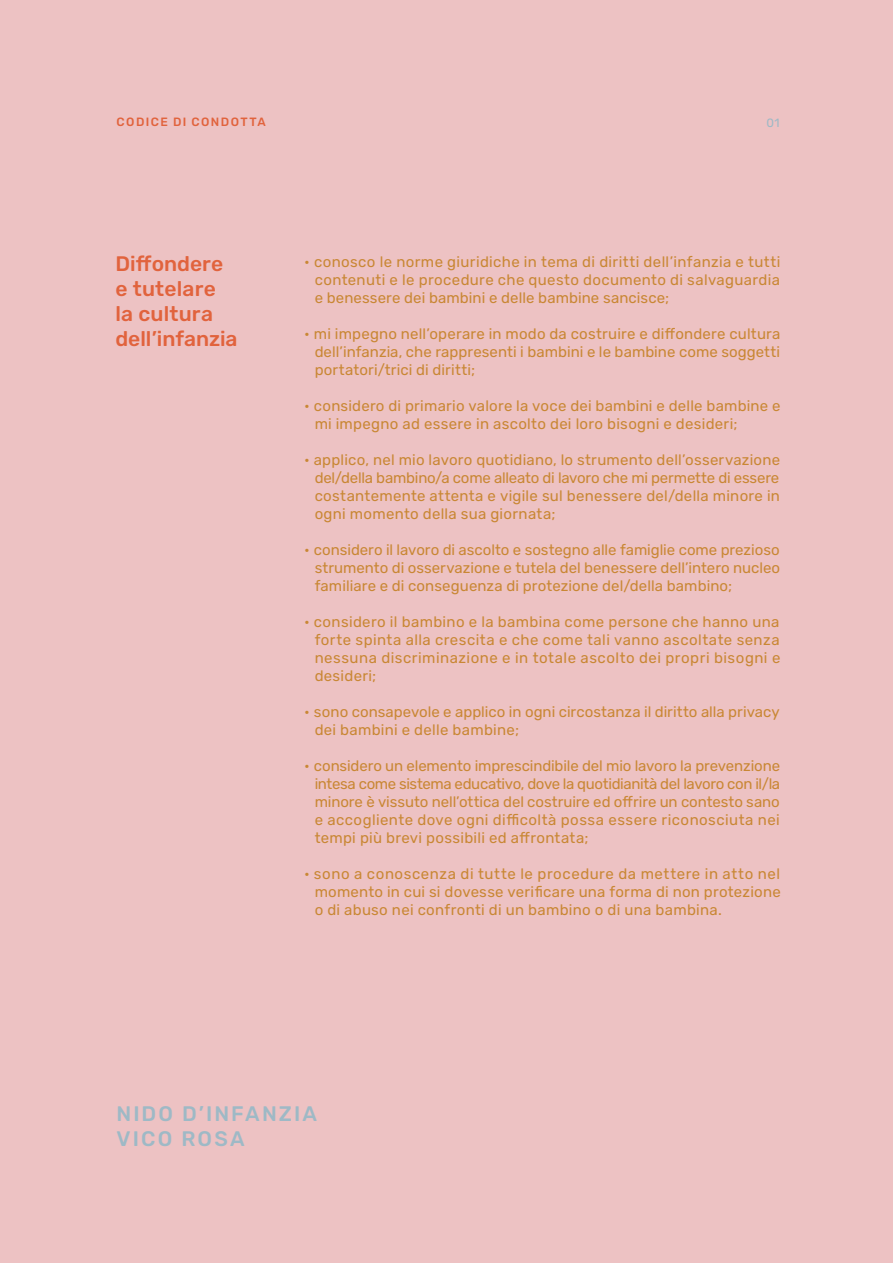
<style>
.page{position:relative;width:893px;height:1263px;background:#edc2c3}
.page>*{position:absolute;margin:0;border:0;box-sizing:border-box;transform-origin:0 0}
.t1{font:500 21px/25.2px "Rubik";letter-spacing:.005em;color:#e1633d}
.t2{font:500 21px/25.2px "Rubik";letter-spacing:.1em;color:#9eb9c6}
.t3{font:15px/18px "Rubik";letter-spacing:.015em;color:#c98734;text-align:justify}
.t4{font:500 12px "Rubik";letter-spacing:.115em;color:#e1633d}
.t5{font:12px "Rubik";color:#9eb9c6}
</style>
<div class="page">
<p class="t4" style="left:117px;top:114px;width:151px">CODICE DI CONDOTTA</p>
<p class="t5" style="left:766px;top:115px;width:15px">01</p>
<h1 class="t1" style="left:115px;top:251px;width:124px">Diffondere e tutelare la cultura dell’infanzia</h1>
<p class="t3" style="left:315px;top:253px;width:467px;text-indent:-10px">• conosco le norme giuridiche in tema di diritti dell’infanzia e tutti contenuti e le procedure che questo documento di salvaguardia e benessere dei bambini e delle bambine sancisce;</p>
<p class="t3" style="left:315px;top:325px;width:467px;text-indent:-10px">• mi impegno nell’operare in modo da costruire e diffondere cultura dell’infanzia, che rappresenti i bambini e le bambine come soggetti portatori/trici di diritti;</p>
<p class="t3" style="left:315px;top:397px;width:467px;text-indent:-10px">• considero di primario valore la voce dei bambini e delle bambine e mi impegno ad essere in ascolto dei loro bisogni e desideri;</p>
<p class="t3" style="left:315px;top:451px;width:467px;text-indent:-10px">• applico, nel mio lavoro quotidiano, lo strumento dell’osservazione del/della bambino/a come alleato di lavoro che mi permette di essere costantemente attenta e vigile sul benessere del/della minore in ogni momento della sua giornata;</p>
<p class="t3" style="left:315px;top:541px;width:467px;text-indent:-10px">• considero il lavoro di ascolto e sostegno alle famiglie come prezioso strumento di osservazione e tutela del benessere dell’intero nucleo familiare e di conseguenza di protezione del/della bambino;</p>
<p class="t3" style="left:315px;top:613px;width:467px;text-indent:-10px">• considero il bambino e la bambina come persone che hanno una forte spinta alla crescita e che come tali vanno ascoltate senza nessuna discriminazione e in totale ascolto dei propri bisogni e desideri;</p>
<p class="t3" style="left:315px;top:703px;width:466px;text-indent:-10px">• sono consapevole e applico in ogni circostanza il diritto alla privacy dei bambini e delle bambine;</p>
<p class="t3" style="left:315px;top:757px;width:467px;text-indent:-10px">• considero un elemento imprescindibile del mio lavoro la prevenzione intesa come sistema educativo, dove la quotidianità del lavoro con il/la minore è vissuto nell’ottica del costruire ed offrire un contesto sano e accogliente dove ogni difficoltà possa essere riconosciuta nei tempi più brevi possibili ed affrontata;</p>
<p class="t3" style="left:315px;top:865px;width:468px;text-indent:-10px">• sono a conoscenza di tutte le procedure da mettere in atto nel momento in cui si dovesse verificare una forma di non protezione o di abuso nei confronti di un bambino o di una bambina.</p>
<h1 class="t2" style="left:117px;top:1101px;width:202px">NIDO D’INFANZIA<br>VICO ROSA</h1>
</div>
